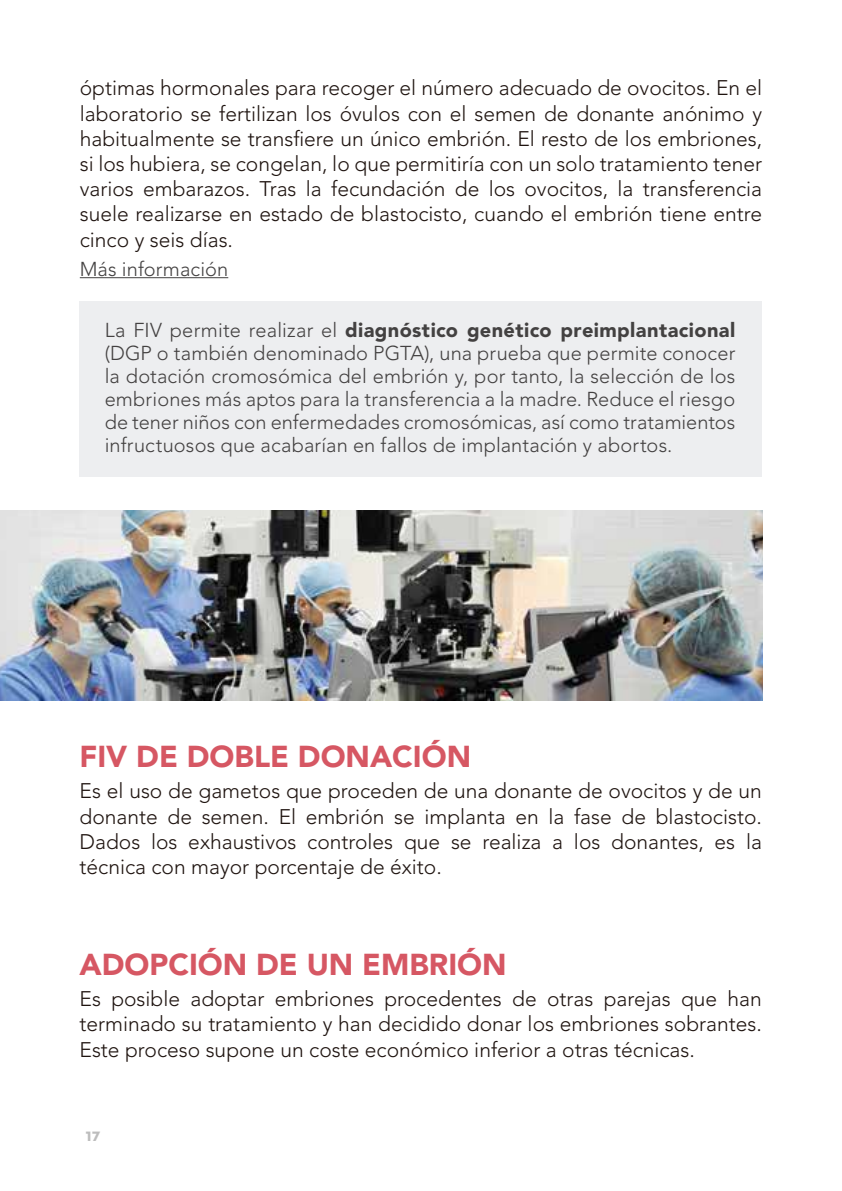
<style>
.page{position:relative;width:842px;height:1191px;background:#fff}
.page>*{position:absolute;margin:0;border:0;box-sizing:border-box;transform-origin:0 0}
.t1{font:900 30px "Avenir LT Std";color:#d65763}
.t2{font:300 21px/25.2px "Avenir LT Std";color:#1f1410;text-align:justify}
.t3{font:300 20px/23px "Avenir LT Std";letter-spacing:.005em;color:#434141;text-align:justify}
.t4{font:18px "Neutra Text Bold SC";color:#bdbdbd}
.s1{font-weight:900}
</style>
<div class="page">
<img style="left:0;top:510px;width:762px;height:190px">
<div style="left:80px;top:300px;width:682px;height:176px;background:#edeef0"></div>
<hr style="left:80px;top:277px;width:148px;height:1px;background:#434141">
<p class="t2" style="left:80px;top:76px;width:684px">óptimas hormonales para recoger el número adecuado de ovocitos. En el laboratorio se fertilizan los óvulos con el semen de donante anónimo y habitualmente se transfiere un único embrión. El resto de los embriones, si los hubiera, se congelan, lo que permitiría con un solo tratamiento tener varios embarazos. Tras la fecundación de los ovocitos, la transferencia suele realizarse en estado de blastocisto, cuando el embrión tiene entre cinco y seis días.</p>
<p class="t3" style="left:80px;top:257px;width:150px">Más información</p>
<p class="t3" style="left:105px;top:319px;width:632px">La FIV permite realizar el <span class="s1">diagnóstico genético preimplantacional </span>(DGP o también denominado PGTA), una prueba que permite conocer la dotación cromosómica del embrión y, por tanto, la selección de los embriones más aptos para la transferencia a la madre. Reduce el riesgo de tener niños con enfermedades cromosómicas, así como tratamientos infructuosos que acabarían en fallos de implantación y abortos.</p>
<h1 class="t1" style="left:80px;top:738px;width:393px">FIV DE DOBLE DONACIÓN</h1>
<p class="t2" style="left:80px;top:778px;width:684px">Es el uso de gametos que proceden de una donante de ovocitos y de un donante de semen. El embrión se implanta en la fase de blastocisto.<br>Dados los exhaustivos controles que se realiza a los donantes, es la técnica con mayor porcentaje de éxito.</p>
<h1 class="t1" style="left:80px;top:946px;width:429px">ADOPCIÓN DE UN EMBRIÓN</h1>
<p class="t2" style="left:80px;top:986px;width:684px">Es posible adoptar embriones procedentes de otras parejas que han terminado su tratamiento y han decidido donar los embriones sobrantes.<br>Este proceso supone un coste económico inferior a otras técnicas.</p>
<p class="t4" style="left:86px;top:1123px;width:16px">17</p>
</div>
